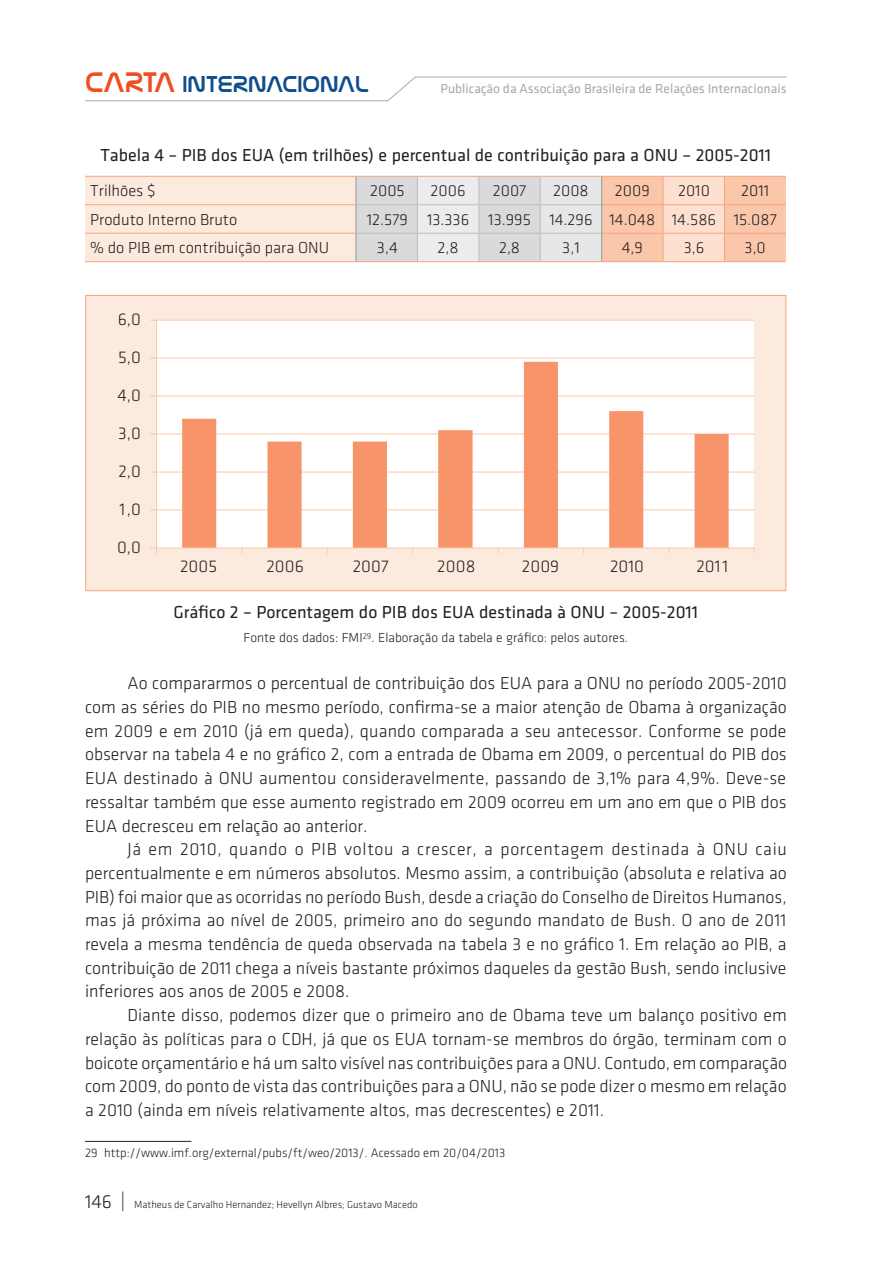
<style>
.page{position:relative;width:893px;height:1263px;background:#fff}
.page>*{position:absolute;margin:0;border:0;box-sizing:border-box;transform-origin:0 0}
.t1{font:23.25px "Nasalization Rg";color:#0f4e8c}
.t2{font:300 18px/23.7px "Klavika";color:#231f20;text-align:justify}
.t3{font:18px "Klavika";color:#231f20}
.t4{font:300 17.55px "Klavika";color:#231f20}
.t5{font:300 16.5px "Klavika";color:#231f20}
.t6{font:300 13.5px "Klavika";color:#231f20}
.t7{font:13.5px "Klavika";color:#a8a9ad}
._08_Notas{font:300 12.75px "Klavika";color:#231f20}
.t8{font:300 10.5px "Klavika";color:#231f20}
.s1{font-size:28.65px;color:#f04d22}
.s2{font-size:19.5px}
</style>
<div class="page">
<hr style="left:85px;top:100px;width:303px;height:1px;background:#a8a9ad">
<svg style="left:387px;top:76px;width:30px;height:26px"></svg>
<hr style="left:415px;top:77px;width:372px;height:1px;background:#a8a9ad">
<svg style="left:85px;top:176px;width:701px;height:86px;background:#f2ddd2"></svg>
<hr style="left:356px;top:204px;width:61px;height:1px;background:#bcbdc0">
<hr style="left:417px;top:204px;width:62px;height:1px;background:#bcbdc0">
<hr style="left:479px;top:204px;width:61px;height:1px;background:#bcbdc0">
<hr style="left:540px;top:204px;width:61px;height:1px;background:#bcbdc0">
<hr style="left:356px;top:233px;width:61px;height:1px;background:#bcbdc0">
<hr style="left:417px;top:233px;width:62px;height:1px;background:#bcbdc0">
<hr style="left:479px;top:233px;width:61px;height:1px;background:#bcbdc0">
<hr style="left:540px;top:233px;width:61px;height:1px;background:#bcbdc0">
<hr style="left:356px;top:176px;width:61px;height:1px;background:#f7a47d">
<hr style="left:417px;top:176px;width:62px;height:1px;background:#f7a47d">
<hr style="left:479px;top:176px;width:61px;height:1px;background:#f7a47d">
<hr style="left:540px;top:176px;width:62px;height:1px;background:#f7a47d">
<hr style="left:356px;top:261px;width:61px;height:1px;background:#f7a47d">
<hr style="left:417px;top:261px;width:62px;height:1px;background:#f7a47d">
<hr style="left:479px;top:261px;width:61px;height:1px;background:#f7a47d">
<hr style="left:540px;top:261px;width:62px;height:1px;background:#f7a47d">
<div style="left:86px;top:295px;width:700px;height:296px;background:#fdeade"></div>
<hr style="left:85px;top:295px;width:701px;height:1px;background:#f7a47d">
<hr style="left:85px;top:296px;width:1px;height:294px;background:#f7a47d">
<hr style="left:785px;top:296px;width:1px;height:294px;background:#f7a47d">
<hr style="left:85px;top:590px;width:701px;height:1px;background:#f7a47d">
<div style="left:157px;top:320px;width:597px;height:228px;background:#fff"></div>
<hr style="left:157px;top:320px;width:597px;height:1px;background:#fcc8ab">
<hr style="left:157px;top:358px;width:597px;height:1px;background:#fcc8ab">
<hr style="left:157px;top:396px;width:597px;height:1px;background:#fcc8ab">
<hr style="left:157px;top:433px;width:597px;height:1px;background:#fcc8ab">
<hr style="left:157px;top:472px;width:597px;height:1px;background:#fcc8ab">
<hr style="left:157px;top:509px;width:597px;height:1px;background:#fcc8ab">
<svg style="left:182px;top:362px;width:547px;height:185px"></svg>
<hr style="left:156px;top:320px;width:1px;height:228px;background:#fcc8ab">
<hr style="left:157px;top:547px;width:597px;height:1px;background:#fcc8ab">
<svg style="left:150px;top:547px;width:7px;height:6px"></svg>
<hr style="left:85px;top:1141px;width:106px;height:1px;background:#231f20">
<p class="t1" style="left:85px;top:71px;width:286px"><span class="s1">CARTA</span> INTERNACIONAL</p>
<p class="t7" style="left:441px;top:82px;width:348px">Publicação da Associação Brasileira de Relações Internacionais</p>
<p class="t3" style="left:100px;top:146px;width:672px">Tabela 4 – PIB dos EUA (em trilhões) e percentual de contribuição para a ONU – 2005-2011</p>
<p class="t5" style="left:90px;top:182px;width:67px">Trilhões $</p>
<p class="t5" style="left:370px;top:182px;width:36px">2005</p>
<p class="t5" style="left:431px;top:182px;width:37px">2006</p>
<p class="t5" style="left:493px;top:182px;width:35px">2007</p>
<p class="t5" style="left:553px;top:182px;width:37px">2008</p>
<p class="t5" style="left:615px;top:182px;width:36px">2009</p>
<p class="t5" style="left:678px;top:182px;width:33px">2010</p>
<p class="t5" style="left:741px;top:182px;width:29px">2011</p>
<p class="t5" style="left:90px;top:211px;width:148px">Produto Interno Bruto</p>
<p class="t5" style="left:367px;top:211px;width:43px">12.579</p>
<p class="t5" style="left:427px;top:211px;width:44px">13.336</p>
<p class="t5" style="left:488px;top:211px;width:44px">13.995</p>
<p class="t5" style="left:549px;top:211px;width:45px">14.296</p>
<p class="t5" style="left:610px;top:211px;width:47px">14.048</p>
<p class="t5" style="left:672px;top:211px;width:46px">14.586</p>
<p class="t5" style="left:734px;top:211px;width:44px">15.087</p>
<p class="t5" style="left:90px;top:239px;width:240px">% do PIB em contribuição para ONU</p>
<p class="t5" style="left:377px;top:239px;width:22px">3,4</p>
<p class="t5" style="left:438px;top:239px;width:23px">2,8</p>
<p class="t5" style="left:499px;top:239px;width:23px">2,8</p>
<p class="t5" style="left:562px;top:239px;width:19px">3,1</p>
<p class="t5" style="left:622px;top:239px;width:23px">4,9</p>
<p class="t5" style="left:684px;top:239px;width:22px">3,6</p>
<p class="t5" style="left:745px;top:239px;width:23px">3,0</p>
<p class="t4" style="left:118px;top:310px;width:25px">6,0</p>
<p class="t4" style="left:118px;top:348px;width:24px">5,0</p>
<p class="t4" style="left:117px;top:386px;width:25px">4,0</p>
<p class="t4" style="left:118px;top:424px;width:24px">3,0</p>
<p class="t4" style="left:118px;top:462px;width:24px">2,0</p>
<p class="t4" style="left:119px;top:500px;width:23px">1,0</p>
<p class="t4" style="left:117px;top:538px;width:25px">0,0</p>
<p class="t4" style="left:180px;top:557px;width:39px">2005</p>
<p class="t4" style="left:266px;top:557px;width:39px">2006</p>
<p class="t4" style="left:353px;top:557px;width:37px">2007</p>
<p class="t4" style="left:437px;top:557px;width:40px">2008</p>
<p class="t4" style="left:522px;top:557px;width:39px">2009</p>
<p class="t4" style="left:610px;top:557px;width:36px">2010</p>
<p class="t4" style="left:696px;top:557px;width:33px">2011</p>
<p class="t3" style="left:173px;top:602px;width:526px">Gráfico 2 – Porcentagem do PIB dos EUA destinada à ONU – 2005-2011</p>
<p class="t6" style="left:244px;top:630px;width:386px">Fonte dos dados: FMI<sup>29</sup>. Elaboração da tabela e gráfico: pelos autores.</p>
<p class="t2" style="left:85px;top:672px;width:703px;text-indent:43px">Ao compararmos o percentual de contribuição dos EUA para a ONU no período 2005-2010 com as séries do PIB no mesmo período, confirma-se a maior atenção de Obama à organização em 2009 e em 2010 (já em queda), quando comparada a seu antecessor. Conforme se pode observar na tabela 4 e no gráfico 2, com a entrada de Obama em 2009, o percentual do PIB dos EUA destinado à ONU aumentou consideravelmente, passando de 3,1% para 4,9%. Deve-se ressaltar também que esse aumento registrado em 2009 ocorreu em um ano em que o PIB dos EUA decresceu em relação ao anterior.</p>
<p class="t2" style="left:85px;top:838px;width:703px;text-indent:43px">Já em 2010, quando o PIB voltou a crescer, a porcentagem destinada à ONU caiu percentualmente e em números absolutos. Mesmo assim, a contribuição (absoluta e relativa ao PIB) foi maior que as ocorridas no período Bush, desde a criação do Conselho de Direitos Humanos, mas já próxima ao nível de 2005, primeiro ano do segundo mandato de Bush. O ano de 2011 revela a mesma tendência de queda observada na tabela 3 e no gráfico 1. Em relação ao PIB, a contribuição de 2011 chega a níveis bastante próximos daqueles da gestão Bush, sendo inclusive inferiores aos anos de 2005 e 2008.</p>
<p class="t2" style="left:85px;top:1003px;width:703px;text-indent:43px">Diante disso, podemos dizer que o primeiro ano de Obama teve um balanço positivo em relação às políticas para o CDH, já que os EUA tornam-se membros do órgão, terminam com o boicote orçamentário e há um salto visível nas contribuições para a ONU. Contudo, em comparação com 2009, do ponto de vista das contribuições para a ONU, não se pode dizer o mesmo em relação a 2010 (ainda em níveis relativamente altos, mas decrescentes) e 2011.</p>
<p class="_08_Notas" style="left:85px;top:1146px;width:422px">29 http://www.imf.org/external/pubs/ft/weo/2013/. Acessado em 20/04/2013</p>
<p class="t8" style="left:85px;top:1199px;width:334px"><span class="s2">146 |</span> Matheus de Carvalho Hernandez; Hevellyn Albres; Gustavo Macedo</p>
</div>
